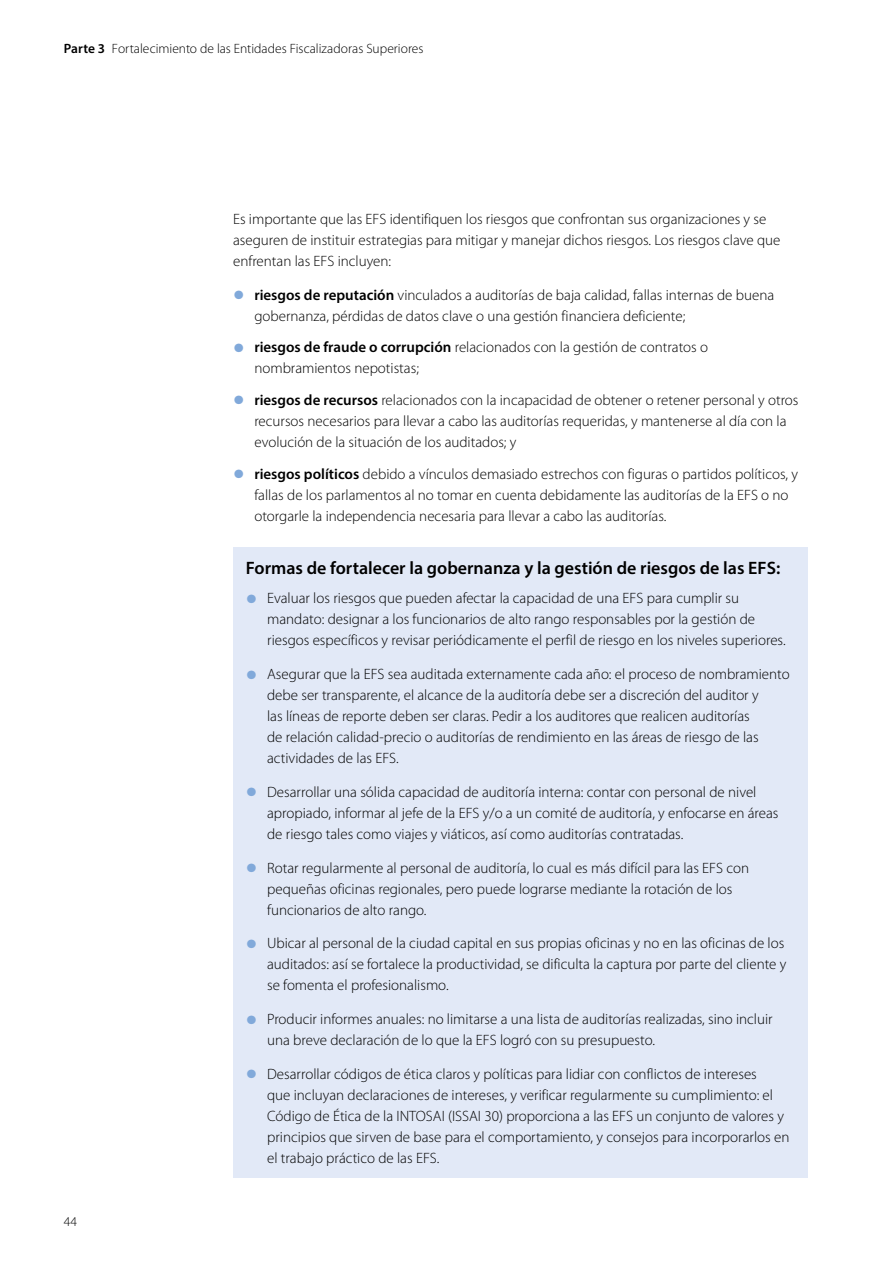
<style>
.page{position:relative;width:893px;height:1263px;background:#fff}
.page>*{position:absolute;margin:0;border:0;box-sizing:border-box;transform-origin:0 0}
.Head_3{font:600 18px "Myriad Pro";color:#000}
.Body_Text{font:300 15px/21px "Myriad Pro";color:#000}
.t1{font:300 13.5px "Myriad Pro";color:#000}
.s1{font-weight:600}
.s2{font-stretch:condensed;font-size:48px;color:#81a9da}
</style>
<div class="page">
<div style="left:233px;top:547px;width:575px;height:631px;background:#e2e9f7"></div>
<p class="t1" style="left:64px;top:41px;width:361px"><span class="s1">Parte 3</span> Fortalecimiento de las Entidades Fiscalizadoras Superiores</p>
<p class="t1" style="left:64px;top:1213px;width:15px">44</p>
<p class="Body_Text" style="left:233px;top:209px;width:549px">Es importante que las EFS identifiquen los riesgos que confrontan sus organizaciones y se aseguren de instituir estrategias para mitigar y manejar dichos riesgos. Los riesgos clave que enfrentan las EFS incluyen:</p>
<p class="Body_Text" style="left:254px;top:284px;width:521px;text-indent:-21px"><span class="s2">•</span> <span class="s1">riesgos de reputación</span> vinculados a auditorías de baja calidad, fallas internas de buena gobernanza, pérdidas de datos clave o una gestión financiera deficiente;</p>
<p class="Body_Text" style="left:254px;top:337px;width:455px;text-indent:-21px"><span class="s2">•</span> <span class="s1">riesgos de fraude o corrupción</span> relacionados con la gestión de contratos o nombramientos nepotistas;</p>
<p class="Body_Text" style="left:254px;top:390px;width:546px;text-indent:-21px"><span class="s2">•</span> <span class="s1">riesgos de recursos</span> relacionados con la incapacidad de obtener o retener personal y otros recursos necesarios para llevar a cabo las auditorías requeridas, y mantenerse al día con la evolución de la situación de los auditados; y</p>
<p class="Body_Text" style="left:254px;top:463px;width:545px;text-indent:-21px"><span class="s2">•</span> <span class="s1">riesgos políticos</span> debido a vínculos demasiado estrechos con figuras o partidos políticos, y fallas de los parlamentos al no tomar en cuenta debidamente las auditorías de la EFS o no otorgarle la independencia necesaria para llevar a cabo las auditorías.</p>
<p class="Head_3" style="left:246px;top:556px;width:536px">Formas de fortalecer la gobernanza y la gestión de riesgos de las EFS:</p>
<p class="Body_Text" style="left:267px;top:588px;width:520px;text-indent:-21px"><span class="s2">•</span> Evaluar los riesgos que pueden afectar la capacidad de una EFS para cumplir su mandato: designar a los funcionarios de alto rango responsables por la gestión de riesgos específicos y revisar periódicamente el perfil de riesgo en los niveles superiores.</p>
<p class="Body_Text" style="left:267px;top:664px;width:524px;text-indent:-21px"><span class="s2">•</span> Asegurar que la EFS sea auditada externamente cada año: el proceso de nombramiento debe ser transparente, el alcance de la auditoría debe ser a discreción del auditor y<br>las líneas de reporte deben ser claras. Pedir a los auditores que realicen auditorías<br>de relación calidad-precio o auditorías de rendimiento en las áreas de riesgo de las actividades de las EFS.</p>
<p class="Body_Text" style="left:267px;top:781px;width:513px;text-indent:-21px"><span class="s2">•</span> Desarrollar una sólida capacidad de auditoría interna: contar con personal de nivel apropiado, informar al jefe de la EFS y/o a un comité de auditoría, y enfocarse en áreas de riesgo tales como viajes y viáticos, así como auditorías contratadas.</p>
<p class="Body_Text" style="left:267px;top:857px;width:484px;text-indent:-21px"><span class="s2">•</span> Rotar regularmente al personal de auditoría, lo cual es más difícil para las EFS con pequeñas oficinas regionales, pero puede lograrse mediante la rotación de los funcionarios de alto rango.</p>
<p class="Body_Text" style="left:267px;top:933px;width:521px;text-indent:-21px"><span class="s2">•</span> Ubicar al personal de la ciudad capital en sus propias oficinas y no en las oficinas de los auditados: así se fortalece la productividad, se dificulta la captura por parte del cliente y se fomenta el profesionalismo.</p>
<p class="Body_Text" style="left:267px;top:1009px;width:507px;text-indent:-21px"><span class="s2">•</span> Producir informes anuales: no limitarse a una lista de auditorías realizadas, sino incluir una breve declaración de lo que la EFS logró con su presupuesto.</p>
<p class="Body_Text" style="left:267px;top:1063px;width:524px;text-indent:-21px"><span class="s2">•</span> Desarrollar códigos de ética claros y políticas para lidiar con conflictos de intereses<br>que incluyan declaraciones de intereses, y verificar regularmente su cumplimiento: el Código de Ética de la INTOSAI (ISSAI 30) proporciona a las EFS un conjunto de valores y principios que sirven de base para el comportamiento, y consejos para incorporarlos en el trabajo práctico de las EFS.</p>
</div>
